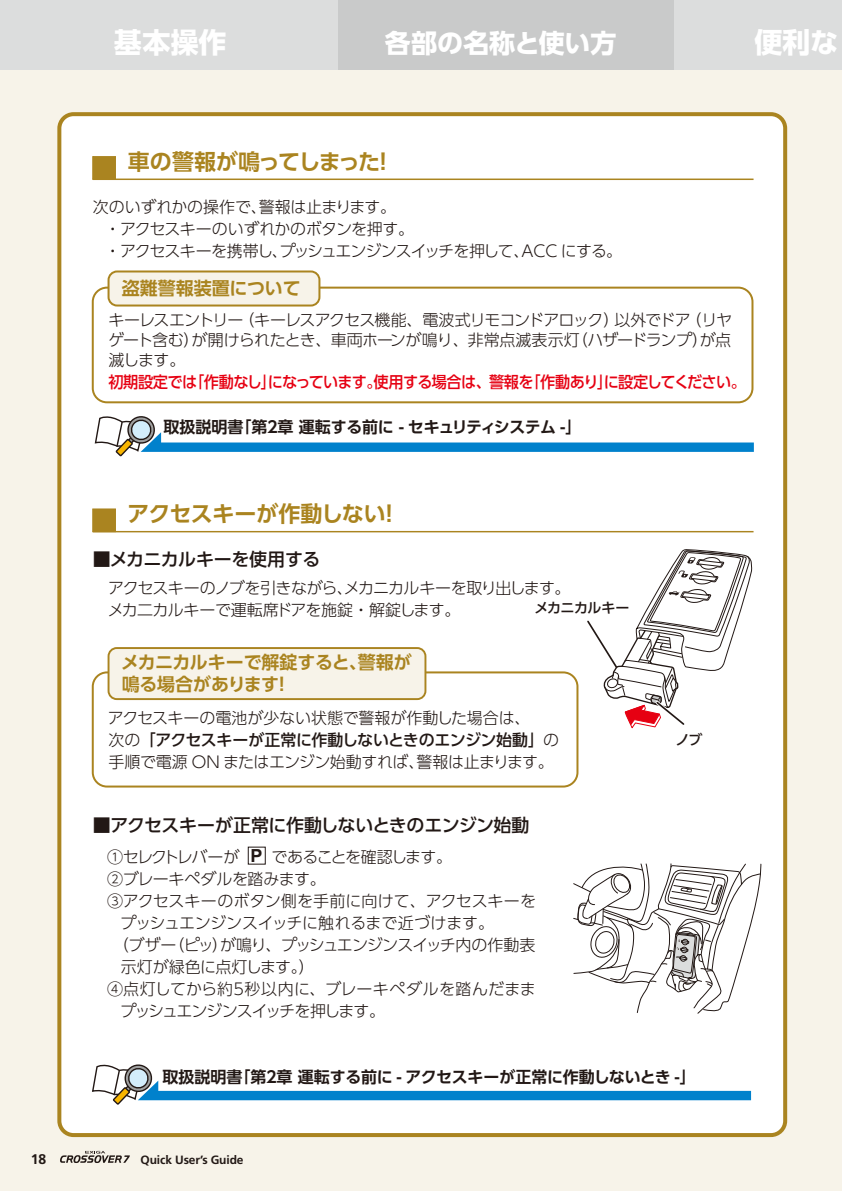
<style>
.page{position:relative;width:842px;height:1191px;background:#f7f3e9}
.page>*{position:absolute;margin:0;border:0;box-sizing:border-box;transform-origin:0 0}
.t1{font:700 28px "UD Shin Go Pro";letter-spacing:.01em;color:#fff}
.t2{font:700 26px "UD Shin Go Pro";letter-spacing:-.01em;color:#fff}
.t3{font:700 22px "UD Shin Go Pro De";letter-spacing:-.02em;color:#aa8420}
.t4{font:700 22px "UD Shin Go Pro De";letter-spacing:-.075em;color:#aa8420}
.t5{font:500 18px "UD Shin Go Pro";letter-spacing:-.03em;color:#221815}
.t6{font:700 18px/22px "UD Shin Go Pro De";letter-spacing:-.005em;color:#aa8420}
.t7{font:700 18px "Arial";color:#221815}
.t8{font:300 16px/22px "UD Shin Go Pro";letter-spacing:-.03em;color:#221815}
.t9{font:700 16px "UD Shin Go Pro De";letter-spacing:-.02em;color:#221815}
.t10{font:500 16px "UD Shin Go Pro";letter-spacing:-.045em;color:#e60012;scale:.95 1}
.t11{font:300 16px "UD Shin Go Pro";letter-spacing:-.055em;color:#221815}
.t12{font:300 16px "UD Shin Go Pro";letter-spacing:-.005em;color:#221815}
.t13{font:300 16px "UD Shin Go Pro";letter-spacing:.005em;color:#221815}
.t14{font:300 16px "UD Shin Go Pro";letter-spacing:-.08em;color:#221815}
.t15{font:300 16px "UD Shin Go Pro";letter-spacing:-.09em;color:#221815}
.t16{font:500 14px "UD Shin Go Pro";letter-spacing:-.04em;color:#221815}
.t17{font:700 14px "Frutiger";color:#221815}
.t18{font:700 12px "Frutiger";letter-spacing:-.01em;color:#221815}
.s1{font-weight:500}
</style>
<div class="page">
<div style="left:59px;top:114px;width:726px;height:1021px;background:#fff;border-radius:14px"></div>
<div style="left:57px;top:112px;width:730px;height:1025px;border:4px solid #aa8420;border-radius:14px"></div>
<div style="left:92px;top:671px;width:486px;height:116px;border:2px solid #aa8420;border-radius:14px"></div>
<div style="left:109px;top:648px;width:316px;height:51px;background:#f7f3e9;border-radius:8px"></div>
<div style="left:108px;top:647px;width:318px;height:53px;border:2px solid #aa8420;border-radius:8px"></div>
<svg style="left:573px;top:863px;width:188px;height:151px"></svg>
<hr style="left:93px;top:531px;width:660px;height:1px;background:#aa8420">
<div style="left:92px;top:287px;width:661px;height:116px;border:2px solid #aa8420;border-radius:14px"></div>
<div style="left:109px;top:271px;width:210px;height:34px;background:#f7f3e9;border-radius:9px"></div>
<div style="left:108px;top:270px;width:212px;height:36px;border:2px solid #aa8420;border-radius:9px"></div>
<hr style="left:93px;top:178px;width:660px;height:2px;background:#aa8420">
<div style="left:92px;top:156px;width:24px;height:24px;background:#aa8420;border:1px solid #aa8420"></div>
<div style="left:92px;top:508px;width:24px;height:24px;background:#aa8420;border:1px solid #aa8420"></div>
<div style="left:248px;top:846px;width:18px;height:18px;border:1px solid #221815"></div>
<svg style="left:94px;top:402px;width:660px;height:55px"></svg>
<svg style="left:92px;top:1064px;width:659px;height:41px"></svg>
<svg style="left:587px;top:549px;width:165px;height:180px"></svg>
<div style="left:3px;top:0;width:839px;height:69px;background:#dcdddd"></div>
<div style="left:3px;top:0;width:671px;height:69px;background:#c9caca"></div>
<div style="left:0;top:0;width:338px;height:69px;background:#dcdddd"></div>
<svg style="left:60px;top:1150px;width:70px;height:13px"></svg>
<p class="t17" style="left:31px;top:1150px;width:17px">18</p>
<h1 class="t1" style="left:114px;top:19px;width:114px">基本操作</h1>
<h2 class="t2" style="left:385px;top:22px;width:233px">各部の名称と使い方</h2>
<h1 class="t1" style="left:754px;top:19px;width:85px">便利な</h1>
<h3 class="t4" style="left:128px;top:143px;width:268px">車の警報が鳴ってしまった！</h3>
<p class="t8" style="left:105px;top:195px;width:519px;text-indent:-12px">次のいずれかの操作で、警報は止まります。<br>・アクセスキーのいずれかのボタンを押す。<br>・アクセスキーを携帯し、プッシュエンジンスイッチを押して、ACC にする。</p>
<p class="t6" style="left:122px;top:277px;width:180px">盗難警報装置について</p>
<p class="t8" style="left:108px;top:309px;width:625px;line-height:20px;text-align:justify">キーレスエントリー（キーレスアクセス機能、電波式リモコンドアロック）以外でドア（リヤゲート含む）が開けられたとき、車両ホーンが鳴り、非常点滅表示灯（ハザードランプ）が点滅します。</p>
<p class="t10" style="left:108px;top:369px;width:673px">初期設定では「作動なし」になっています。使用する場合は、警報を「作動あり」に設定してください。</p>
<p class="t9" style="left:163px;top:414px;width:420px">取扱説明書「第２章 運転する前に - セキュリティシステム -」</p>
<h3 class="t3" style="left:128px;top:496px;width:274px">アクセスキーが作動しない！</h3>
<p class="t5" style="left:93px;top:545px;width:229px">■メカニカルキーを使用する</p>
<p class="t8" style="left:108px;top:576px;width:464px">アクセスキーのノブを引きながら、メカニカルキーを取り出します。メカ二カルキーで運転席ドアを施錠・解錠します。</p>
<p class="t16" style="left:534px;top:596px;width:96px">メカニカルキー</p>
<p class="t6" style="left:121px;top:650px;width:292px">メカニカルキーで解錠すると、警報が鳴る場合があります！</p>
<p class="t8" style="left:108px;top:706px;width:453px">アクセスキーの電池が少ない状態で警報が作動した場合は、<br>次の<span class="s1">「アクセスキーが正常に作動しないときのエンジン始動」</span>の手順で電源 ON またはエンジン始動すれば、警報は止まります。</p>
<p class="t5" style="left:93px;top:810px;width:438px">■アクセスキーが正常に作動しないときのエンジン始動</p>
<p class="t14" style="left:107px;top:844px;width:346px">①セレクトレバーが　　であることを確認します。</p>
<p class="t8" style="left:107px;top:867px;width:220px">②ブレーキペダルを踏みます。</p>
<p class="t12" style="left:107px;top:888px;width:430px">③アクセスキーのボタン側を手前に向けて、アクセスキーを</p>
<p class="t8" style="left:121px;top:911px;width:416px">プッシュエンジンスイッチに触れるまで近づけます。　　　</p>
<p class="t11" style="left:113px;top:932px;width:424px">（ブザー（ピッ）が鳴り、プッシュエンジンスイッチ内の作動表</p>
<p class="t8" style="left:121px;top:955px;width:196px">示灯が緑色に点灯します。）</p>
<p class="t13" style="left:107px;top:976px;width:430px">④点灯してから約５秒以内に、ブレーキペダルを踏んだまま</p>
<p class="t15" style="left:121px;top:998px;width:266px">プッシュエンジンスイッチを押します。</p>
<p class="t7" style="left:251px;top:844px;width:14px">P</p>
<p class="t16" style="left:675px;top:728px;width:28px">ノブ</p>
<p class="t9" style="left:162px;top:1064px;width:535px">取扱説明書「第２章 運転する前に - アクセスキーが正常に作動しないとき -」</p>
<p class="t18" style="left:141px;top:1152px;width:105px">Quick User’s Guide</p>
</div>
